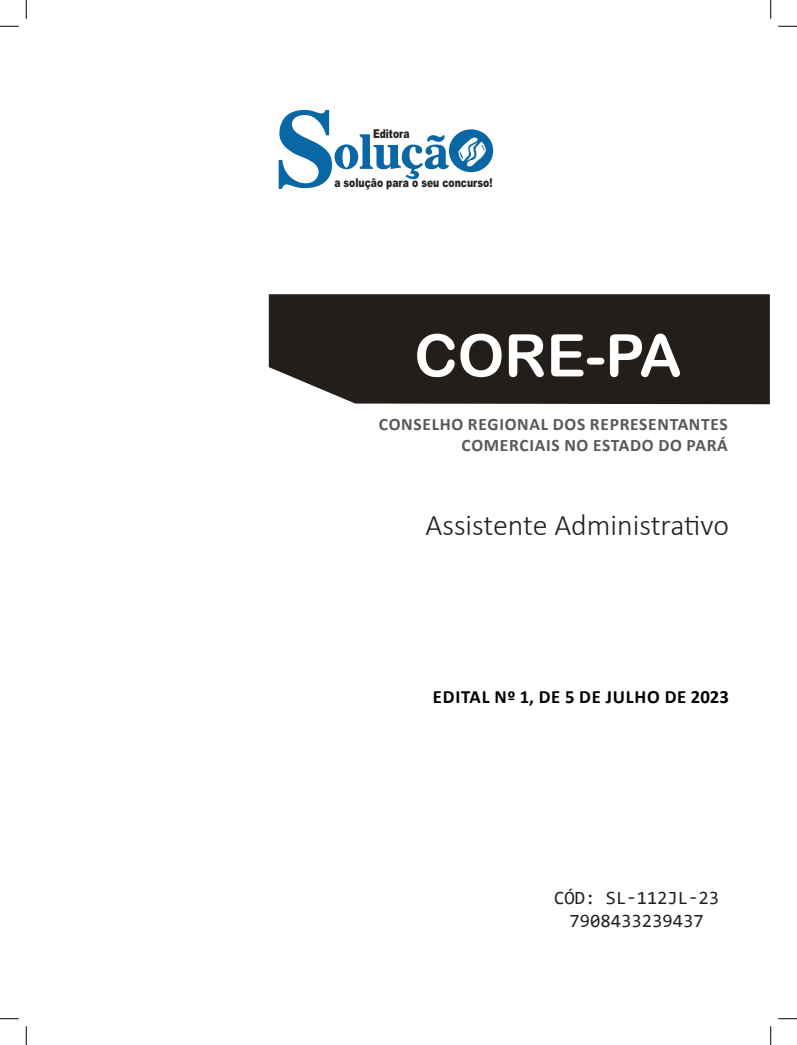
<style>
.page{position:relative;width:797px;height:1045px;background:#fff}
.page>*{position:absolute;margin:0;border:0;box-sizing:border-box;transform-origin:0 0}
.TÍTULO_MATÉRIA{font:58.75px "Arial Rounded MT Bold";color:#fff}
.CARGO{font:300 30px "Calibri";color:#231f20}
.SKU_CÓD{font:18.75px "Consolas";color:#231f20}
.EDITAL{font:700 18.75px "Calibri";letter-spacing:.04em;color:#000}
.SUBTÍTULO{font:700 17.5px/21px "Calibri";letter-spacing:.04em;color:#57585a;text-align:right}
.t1{font:900 12.12px "Arial";color:#231f20;scale:.76 1}
</style>
<div class="page">
<div style="left:269px;top:294px;width:500px;height:110px;background:#241e1b"></div>
<svg style="left:279px;top:110px;width:214px;height:79px"></svg>
<svg style="left:0;top:25px;width:19px;height:2px"></svg>
<svg style="left:778px;top:25px;width:19px;height:2px"></svg>
<svg style="left:0;top:1018px;width:19px;height:1px"></svg>
<svg style="left:778px;top:1018px;width:19px;height:1px"></svg>
<svg style="left:25px;top:0;width:2px;height:19px"></svg>
<svg style="left:25px;top:1026px;width:2px;height:19px"></svg>
<svg style="left:770px;top:0;width:1px;height:19px"></svg>
<svg style="left:770px;top:1026px;width:1px;height:19px"></svg>
<p class="t1" style="left:373px;top:125px;width:50px">Editora</p>
<p class="t1" style="left:334px;top:174px;width:210px">a solução para o seu concurso!</p>
<p class="TÍTULO_MATÉRIA" style="left:414px;top:321px;width:269px">CORE-PA</p>
<p class="SUBTÍTULO" style="left:379px;top:413px;width:350px">CONSELHO REGIONAL DOS REPRESENTANTES<br>COMERCIAIS NO ESTADO DO PARÁ</p>
<p class="CARGO" style="left:425px;top:507px;width:305px">Assistente Administrativo</p>
<p class="EDITAL" style="left:433px;top:683px;width:297px">EDITAL Nº 1, DE 5 DE JULHO DE 2023</p>
<p class="SKU_CÓD" style="left:554px;top:885px;width:166px">CÓD: SL-112JL-23</p>
<p class="SKU_CÓD" style="left:569px;top:907px;width:136px">7908433239437</p>
</div>
